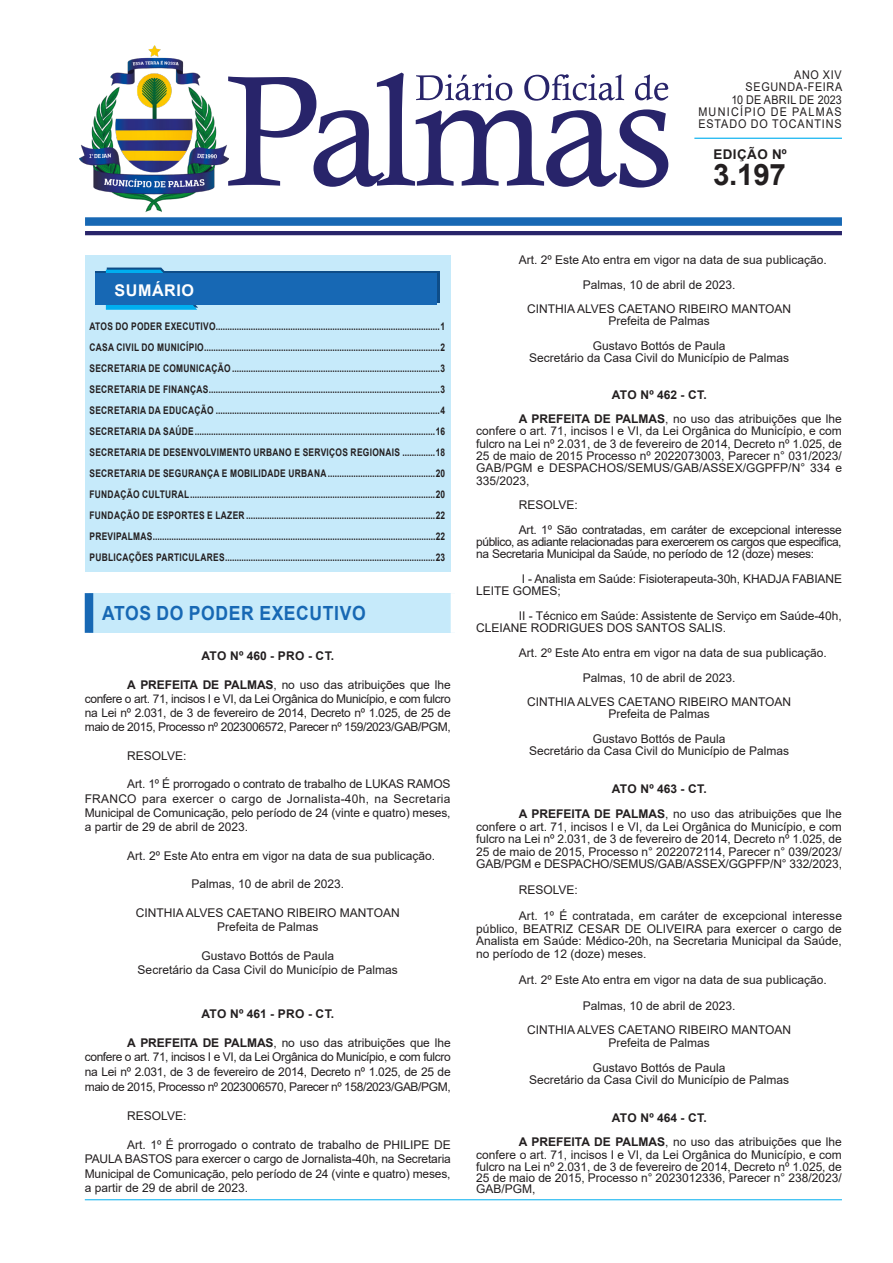
<style>
.page{position:relative;width:893px;height:1263px;background:#fff}
.page>*{position:absolute;margin:0;border:0;box-sizing:border-box;transform-origin:0 0}
.t1{font:700 29.55px "Arial";color:#231f20}
.CHANCELA{font:700 19.5px "Arial";letter-spacing:.035em;color:#1768b4;scale:.9 1}
.t2{font:700 16.2px "Arial";letter-spacing:.035em;color:#fff}
.t3{font:700 13.35px "Arial";letter-spacing:.035em;color:#231f20}
.TEXTO{font:12px/12.3px "Arial";color:#231f20;text-align:justify}
.ASSINATURA{font:12px "Arial";color:#231f20}
.TITULO{font:700 12px "Arial";letter-spacing:.015em;color:#231f20}
.TEXTO-2{font:12px "Arial";letter-spacing:.12em;color:#231f20;scale:.9 1}
.TEXTO-3{font:12px "Arial";letter-spacing:.085em;color:#231f20;scale:.9 1}
.TEXTO-4{font:12px "Arial";letter-spacing:.025em;color:#231f20;scale:.9 1}
.TEXTO-5{font:12px "Arial";letter-spacing:.065em;color:#231f20;scale:.9 1}
.TEXTO-6{font:12px "Arial";color:#231f20;scale:.9 1}
.t4{font:700 10.5px "Arial";letter-spacing:.035em;color:#231f20;scale:.8 1}
.s1{font-weight:700}
</style>
<div class="page">
<div style="left:85px;top:255px;width:366px;height:317px;background:#c6eafa"></div>
<div style="left:85px;top:217px;width:757px;height:9px;background:#1768b4"></div>
<hr style="left:85px;top:231px;width:757px;height:4px;background:#28246a">
<hr style="left:694px;top:138px;width:148px;height:1px;background:#00aeef">
<svg style="left:229px;top:73px;width:439px;height:115px"></svg>
<svg style="left:96px;top:272px;width:344px;height:31px"></svg>
<svg style="left:106px;top:268px;width:92px;height:42px"></svg>
<div style="left:96px;top:274px;width:341px;height:31px;background:#1768b4"></div>
<hr style="left:85px;top:1199px;width:757px;height:1px;background:#00aeef">
<img style="left:80px;top:46px;width:149px;height:166px">
<div style="left:89px;top:593px;width:366px;height:40px;background:#c6eafa"></div>
<div style="left:85px;top:593px;width:8px;height:40px;background:#1768b4"></div>
<div style="left:451px;top:593px;width:8px;height:40px;background:#fff"></div>
<p class="TEXTO-6" style="left:794px;top:67px;width:54px">ANO XIV</p>
<p class="TEXTO-5" style="left:746px;top:79px;width:109px">SEGUNDA-FEIRA</p>
<p class="TEXTO-4" style="left:731px;top:91px;width:124px">10 DE ABRIL DE 2023</p>
<p class="TEXTO-2" style="left:698px;top:104px;width:161px">MUNICÍPIO DE PALMAS</p>
<p class="TEXTO-3" style="left:698px;top:116px;width:161px">ESTADO DO TOCANTINS</p>
<p class="t1" style="left:713px;top:154px;width:74px">3.197</p>
<p class="t3" style="left:713px;top:145px;width:75px">EDIÇÃO Nº</p>
<p class="t2" style="left:114px;top:279px;width:81px">SUMÁRIO</p>
<p class="t4" style="left:90px;top:319px;width:446px">ATOS DO PODER EXECUTIVO................................................................................................1</p>
<p class="t4" style="left:90px;top:340px;width:446px">CASA CIVIL DO MUNICÍPIO.....................................................................................................2</p>
<p class="t4" style="left:90px;top:361px;width:446px">SECRETARIA DE COMUNICAÇÃO.........................................................................................3</p>
<p class="t4" style="left:90px;top:382px;width:446px">SECRETARIA DE FINANÇAS...................................................................................................3</p>
<p class="t4" style="left:90px;top:403px;width:446px">SECRETARIA DA EDUCAÇÃO ................................................................................................4</p>
<p class="t4" style="left:90px;top:424px;width:446px">SECRETARIA DA SAÚDE.......................................................................................................16</p>
<p class="t4" style="left:90px;top:445px;width:446px">SECRETARIA DE DESENVOLVIMENTO URBANO E SERVIÇOS REGIONAIS ..............18</p>
<p class="t4" style="left:90px;top:466px;width:446px">SECRETARIA DE SEGURANÇA E MOBILIDADE URBANA ..............................................20</p>
<p class="t4" style="left:90px;top:487px;width:446px">FUNDAÇÃO CULTURAL.........................................................................................................20</p>
<p class="t4" style="left:90px;top:508px;width:446px">FUNDAÇÃO DE ESPORTES E LAZER .................................................................................22</p>
<p class="t4" style="left:90px;top:529px;width:446px">PREVIPALMAS.........................................................................................................................22</p>
<p class="t4" style="left:90px;top:550px;width:446px">PUBLICAÇÕES PARTICULARES..........................................................................................23</p>
<p class="CHANCELA" style="left:102px;top:599px;width:294px">ATOS DO PODER EXECUTIVO</p>
<p class="TITULO" style="left:201px;top:647px;width:134px">ATO Nº 460 - PRO - CT.</p>
<p class="TEXTO" style="left:85px;top:677px;width:368px;line-height:14.2px;text-indent:43px"><span class="s1">A PREFEITA DE PALMAS</span>, no uso das atribuições que lhe confere o art. 71, incisos I e VI, da Lei Orgânica do Município, e com fulcro na Lei nº 2.031, de 3 de fevereiro de 2014, Decreto nº 1.025, de 25 de maio de 2015, Processo nº 2023006572, Parecer nº 159/2023/GAB/PGM,</p>
<p class="TEXTO" style="left:127px;top:749px;width:61px">RESOLVE:</p>
<p class="TEXTO" style="left:85px;top:777px;width:367px;line-height:14.2px;text-indent:43px">Art. 1º É prorrogado o contrato de trabalho de LUKAS RAMOS FRANCO para exercer o cargo de Jornalista-40h, na Secretaria Municipal de Comunicação, pelo período de 24 (vinte e quatro) meses, a partir de 29 de abril de 2023.</p>
<p class="TEXTO" style="left:127px;top:849px;width:309px">Art. 2º Este Ato entra em vigor na data de sua publicação.</p>
<p class="ASSINATURA" style="left:191px;top:876px;width:154px">Palmas, 10 de abril de 2023.</p>
<p class="ASSINATURA" style="left:136px;top:904px;width:266px">CINTHIA ALVES CAETANO RIBEIRO MANTOAN</p>
<p class="ASSINATURA" style="left:217px;top:918px;width:103px">Prefeita de Palmas</p>
<p class="ASSINATURA" style="left:201px;top:947px;width:134px">Gustavo Bottós de Paula</p>
<p class="ASSINATURA" style="left:138px;top:962px;width:262px">Secretário da Casa Civil do Município de Palmas</p>
<p class="TITULO" style="left:201px;top:1005px;width:134px">ATO Nº 461 - PRO - CT.</p>
<p class="TEXTO" style="left:85px;top:1035px;width:368px;line-height:14.5px;text-indent:43px"><span class="s1">A PREFEITA DE PALMAS</span>, no uso das atribuições que lhe confere o art. 71, incisos I e VI, da Lei Orgânica do Município, e com fulcro na Lei nº 2.031, de 3 de fevereiro de 2014, Decreto nº 1.025, de 25 de maio de 2015, Processo nº 2023006570, Parecer nº 158/2023/GAB/PGM,</p>
<p class="TEXTO" style="left:127px;top:1109px;width:61px">RESOLVE:</p>
<p class="TEXTO" style="left:85px;top:1137px;width:368px;line-height:14.5px;text-indent:43px">Art. 1º É prorrogado o contrato de trabalho de PHILIPE DE PAULA BASTOS para exercer o cargo de Jornalista-40h, na Secretaria Municipal de Comunicação, pelo período de 24 (vinte e quatro) meses, a partir de 29 de abril de 2023.</p>
<p class="TEXTO" style="left:519px;top:254px;width:309px">Art. 2º Este Ato entra em vigor na data de sua publicação.</p>
<p class="ASSINATURA" style="left:583px;top:276px;width:154px">Palmas, 10 de abril de 2023.</p>
<p class="ASSINATURA" style="left:527px;top:301px;width:266px">CINTHIA ALVES CAETANO RIBEIRO MANTOAN</p>
<p class="ASSINATURA" style="left:608px;top:313px;width:103px">Prefeita de Palmas</p>
<p class="ASSINATURA" style="left:593px;top:337px;width:134px">Gustavo Bottós de Paula</p>
<p class="ASSINATURA" style="left:529px;top:349px;width:262px">Secretário da Casa Civil do Município de Palmas</p>
<p class="TITULO" style="left:612px;top:386px;width:96px">ATO Nº 462 - CT.</p>
<p class="TEXTO" style="left:476px;top:413px;width:367px;text-indent:43px"><span class="s1">A PREFEITA DE PALMAS</span>, no uso das atribuições que lhe confere o art. 71, incisos I e VI, da Lei Orgânica do Município, e com fulcro na Lei nº 2.031, de 3 de fevereiro de 2014, Decreto nº 1.025, de 25 de maio de 2015 Processo nº 2022073003, Parecer n° 031/2023/ GAB/PGM e DESPACHOS/SEMUS/GAB/ASSEX/GGPFP/N° 334 e 335/2023,</p>
<p class="TEXTO" style="left:519px;top:499px;width:61px">RESOLVE:</p>
<p class="TEXTO" style="left:476px;top:523px;width:367px;text-indent:43px">Art. 1º São contratadas, em caráter de excepcional interesse público, as adiante relacionadas para exercerem os cargos que especifica, na Secretaria Municipal da Saúde, no período de 12 (doze) meses:</p>
<p class="TEXTO" style="left:476px;top:573px;width:367px;text-indent:46px">I - Analista em Saúde: Fisioterapeuta-30h, KHADJA FABIANE<br>LEITE GOMES;</p>
<p class="TEXTO" style="left:476px;top:609px;width:367px;text-indent:43px">II - Técnico em Saúde: Assistente de Serviço em Saúde-40h,<br>CLEIANE RODRIGUES DOS SANTOS SALIS.</p>
<p class="TEXTO" style="left:519px;top:647px;width:309px">Art. 2º Este Ato entra em vigor na data de sua publicação.</p>
<p class="ASSINATURA" style="left:583px;top:669px;width:154px">Palmas, 10 de abril de 2023.</p>
<p class="ASSINATURA" style="left:527px;top:694px;width:266px">CINTHIA ALVES CAETANO RIBEIRO MANTOAN</p>
<p class="ASSINATURA" style="left:608px;top:706px;width:103px">Prefeita de Palmas</p>
<p class="ASSINATURA" style="left:593px;top:730px;width:134px">Gustavo Bottós de Paula</p>
<p class="ASSINATURA" style="left:529px;top:742px;width:262px">Secretário da Casa Civil do Município de Palmas</p>
<p class="TITULO" style="left:612px;top:780px;width:96px">ATO Nº 463 - CT.</p>
<p class="TEXTO" style="left:476px;top:807px;width:367px;text-indent:43px"><span class="s1">A PREFEITA DE PALMAS</span>, no uso das atribuições que lhe confere o art. 71, incisos I e VI, da Lei Orgânica do Município, e com fulcro na Lei nº 2.031, de 3 de fevereiro de 2014, Decreto nº 1.025, de 25 de maio de 2015, Processo n° 2022072114, Parecer n° 039/2023/ GAB/PGM e DESPACHO/SEMUS/GAB/ASSEX/GGPFP/N° 332/2023,</p>
<p class="TEXTO" style="left:519px;top:883px;width:61px">RESOLVE:</p>
<p class="TEXTO" style="left:476px;top:909px;width:367px;line-height:12.9px;text-indent:43px">Art. 1º É contratada, em caráter de excepcional interesse público, BEATRIZ CESAR DE OLIVEIRA para exercer o cargo de Analista em Saúde: Médico-20h, na Secretaria Municipal da Saúde, no período de 12 (doze) meses.</p>
<p class="TEXTO" style="left:519px;top:974px;width:309px">Art. 2º Este Ato entra em vigor na data de sua publicação.</p>
<p class="ASSINATURA" style="left:583px;top:997px;width:154px">Palmas, 10 de abril de 2023.</p>
<p class="ASSINATURA" style="left:527px;top:1022px;width:266px">CINTHIA ALVES CAETANO RIBEIRO MANTOAN</p>
<p class="ASSINATURA" style="left:608px;top:1034px;width:103px">Prefeita de Palmas</p>
<p class="ASSINATURA" style="left:593px;top:1059px;width:134px">Gustavo Bottós de Paula</p>
<p class="ASSINATURA" style="left:529px;top:1071px;width:262px">Secretário da Casa Civil do Município de Palmas</p>
<p class="TITULO" style="left:612px;top:1109px;width:96px">ATO Nº 464 - CT.</p>
<p class="TEXTO" style="left:476px;top:1136px;width:367px;line-height:11.9px;text-indent:43px"><span class="s1">A PREFEITA DE PALMAS</span>, no uso das atribuições que lhe confere o art. 71, incisos I e VI, da Lei Orgânica do Município, e com fulcro na Lei nº 2.031, de 3 de fevereiro de 2014, Decreto nº 1.025, de 25 de maio de 2015, Processo n° 2023012336, Parecer n° 238/2023/ GAB/PGM,</p>
</div>
